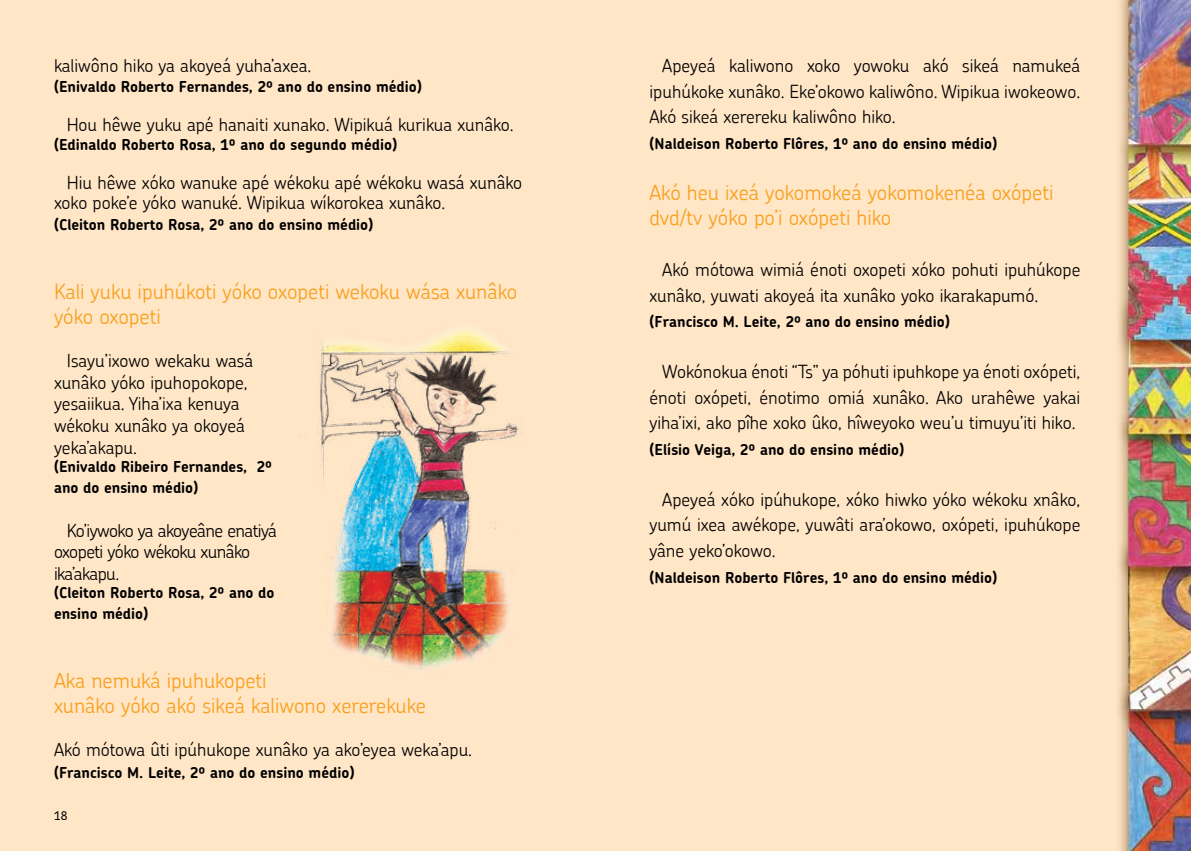
<style>
.page{position:relative;width:1191px;height:851px;background:#fff}
.page>*{position:absolute;margin:0;border:0;box-sizing:border-box;transform-origin:0 0}
.t1{font:300 21px/25.2px "Chevin";color:#f99f1c}
.t2{font:300 18px/25.5px "Chevin";color:#000}
.t3{font:300 18px/21.6px "Chevin";letter-spacing:-.03em;color:#000}
.t4{font:700 15px/21.6px "Chevin";color:#000}
.t5{font:500 12px "Chevin";color:#000}
</style>
<div class="page">
<div style="left:0;top:0;width:1103px;height:850px;background:#ffe6c7"></div>
<img style="left:292px;top:323px;width:268px;height:362px">
<img style="left:1103px;top:0;width:88px;height:850px">
<p class="t2" style="left:54px;top:53px;width:259px">kaliwôno hiko ya akoyeá yuha’axea.</p>
<p class="t4" style="left:54px;top:75px;width:369px">(Enivaldo Roberto Fernandes, 2º ano do ensino médio)</p>
<p class="t2" style="left:67px;top:111px;width:449px">Hou hêwe yuku apé hanaiti xunako. Wipikuá kurikua xunâko.</p>
<p class="t4" style="left:54px;top:134px;width:345px">(Edinaldo Roberto Rosa, 1º ano do segundo médio)</p>
<p class="t2" style="left:54px;top:173px;width:470px;line-height:19.5px;text-indent:13px">Hiu hêwe xóko wanuke apé wékoku apé wékoku wasá xunâko xoko poke’e yóko wanuké. Wipikua wíkorokea xunâko.</p>
<p class="t4" style="left:54px;top:214px;width:321px">(Cleiton Roberto Rosa, 2º ano do ensino médio)</p>
<p class="t1" style="left:54px;top:278px;width:465px">Kali yuku ipuhúkoti yóko oxopeti wekoku wása xunâko yóko oxopeti</p>
<p class="t2" style="left:54px;top:349px;width:201px;line-height:21.6px;text-indent:13px">Isayu’ixowo wekaku wasá xunâko yóko ipuhopokope, yesaiikua. Yiha’ixa kenuya wékoku xunâko ya okoyeá yeka’akapu.</p>
<p class="t4" style="left:54px;top:455px;width:219px">(Enivaldo Ribeiro Fernandes, 2º ano do ensino médio)</p>
<p class="t3" style="left:54px;top:519px;width:224px;text-indent:13px">Ko’iywoko ya akoyeâne enatiyá oxopeti yóko wékoku xunâko ika’akapu.</p>
<p class="t4" style="left:54px;top:581px;width:222px">(Cleiton Roberto Rosa, 2º ano do ensino médio)</p>
<p class="t1" style="left:54px;top:667px;width:373px">Aka nemuká ipuhukopeti<br>xunâko yóko akó sikeá kaliwono xererekuke</p>
<p class="t2" style="left:54px;top:736px;width:420px">Akó mótowa ûti ipúhukope xunâko ya ako’eyea weka’apu.</p>
<p class="t4" style="left:54px;top:761px;width:302px">(Francisco M. Leite, 2º ano do ensino médio)</p>
<p class="t5" style="left:54px;top:807px;width:15px">18</p>
<p class="t2" style="left:649px;top:53px;width:432px;text-align:justify;text-indent:13px">Apeyeá kaliwono xoko yowoku akó sikeá namukeá ipuhúkoke xunâko. Eke’okowo kaliwôno. Wipikua iwokeowo.<br>Akó sikeá xerereku kaliwôno hiko.</p>
<p class="t4" style="left:649px;top:132px;width:349px">(Naldeison Roberto Flôres, 1º ano do ensino médio)</p>
<p class="t1" style="left:649px;top:179px;width:405px">Akó heu ixeá yokomokeá yokomokenéa oxópeti dvd/tv yóko po’i oxópeti hiko</p>
<p class="t2" style="left:649px;top:257px;width:432px;text-indent:13px">Akó mótowa wimiá énoti oxopeti xóko pohuti ipuhúkope xunâko, yuwati akoyeá ita xunâko yoko ikarakapumó.</p>
<p class="t4" style="left:649px;top:311px;width:302px">(Francisco M. Leite, 2º ano do ensino médio)</p>
<p class="t2" style="left:649px;top:359px;width:432px;text-align:justify;text-indent:13px">Wokónokua énoti “Ts” ya póhuti ipuhkope ya énoti oxópeti, énoti oxópeti, énotimo omiá xunâko. Ako urahêwe yakai yiha’ixi, ako pîhe xoko ûko, hîweyoko weu’u timuyu’iti hiko.</p>
<p class="t4" style="left:649px;top:438px;width:256px">(Elísio Veiga, 2º ano do ensino médio)</p>
<p class="t2" style="left:649px;top:486px;width:432px;text-align:justify;text-indent:13px">Apeyeá xóko ipúhukope, xóko hiwko yóko wékoku xnâko, yumú ixea awékope, yuwâti ara’okowo, oxópeti, ipuhúkope yâne yeko’okowo.</p>
<p class="t4" style="left:649px;top:566px;width:349px">(Naldeison Roberto Flôres, 1º ano do ensino médio)</p>
</div>
